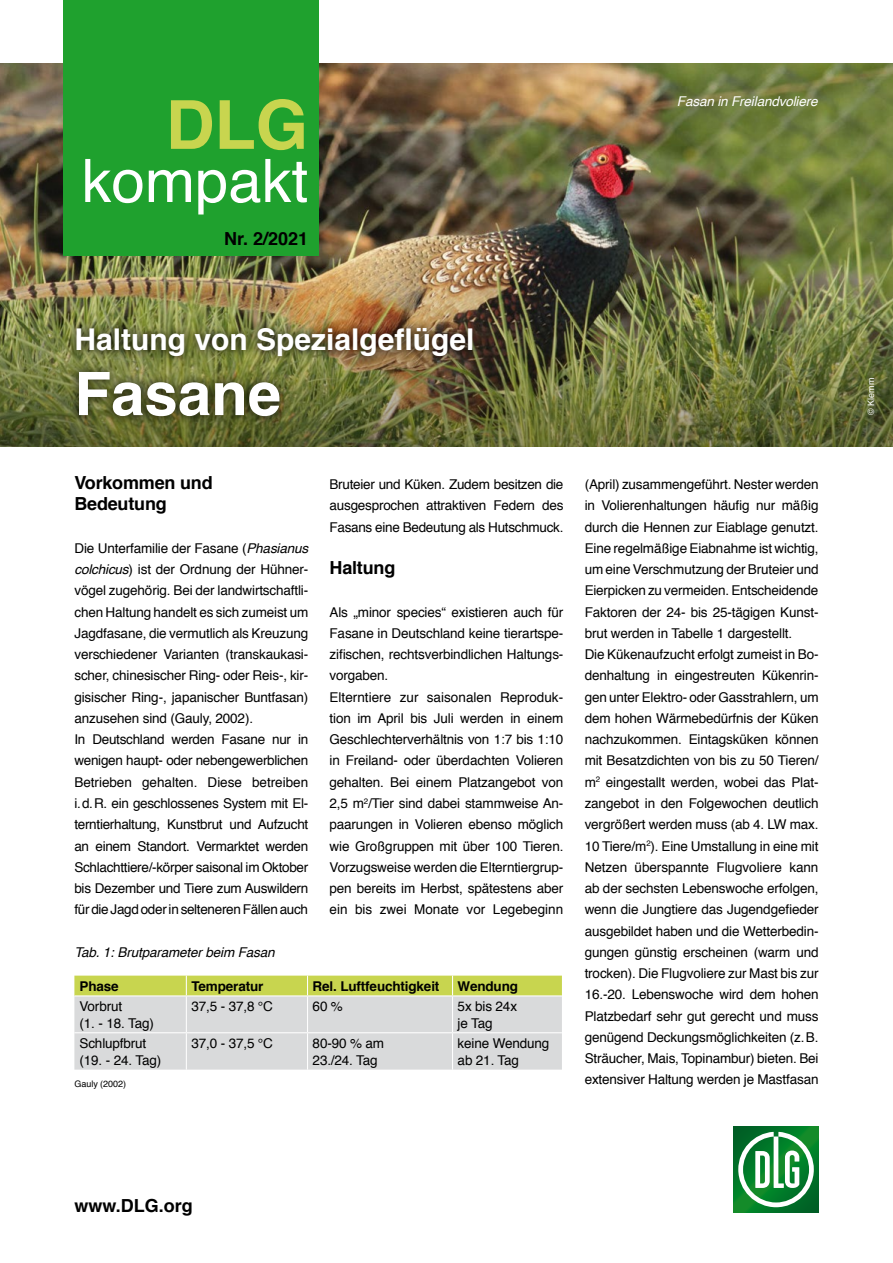
<style>
.page{position:relative;width:893px;height:1263px;background:#fff}
.page>*{position:absolute;margin:0;border:0;box-sizing:border-box;transform-origin:0 0}
.t1{font:700 67.5px "Helvetica";color:#c8d54f}
.t2{font:60px "Helvetica";color:#fff}
.t3{font:700 60px "Helvetica";color:#fff}
.t4{font:700 30px "Helvetica";color:#fff}
.Ü1{font:700 18px/21.3px "Helvetica";letter-spacing:-.01em;color:#000}
.Text{font:13.5px/21.3px "Helvetica";letter-spacing:-.01em;color:#000;text-align:justify}
.Text-2{font:700 13.5px "Helvetica";letter-spacing:-.01em;color:#000}
.BU{font:italic 13.5px "Helvetica";letter-spacing:-.01em;color:#000}
.BU-2{font:italic 13.5px "Helvetica";letter-spacing:-.01em;color:#fff}
.Foto{font:9px "Helvetica";color:#000}
.Foto-2{font:9px "Helvetica";color:#fff}
.s1{font-style:italic}
</style>
<div class="page">
<img style="left:0;top:64px;width:893px;height:191px">
<img style="left:0;top:255px;width:893px;height:191px">
<svg style="left:733px;top:1127px;width:86px;height:85px;background:#027327"></svg>
<svg style="left:738px;top:1132px;width:76px;height:75px"></svg>
<div style="left:64px;top:0;width:255px;height:255px;background:#1fa12e"></div>
<div style="left:67px;top:318px;width:415px;height:108px;background:#000;opacity:.56"></div>
<svg style="left:74px;top:975px;width:488px;height:94px;background:#d6d9be"></svg>
<hr style="left:74px;top:995px;width:112px;height:1px;background:#fff">
<hr style="left:186px;top:995px;width:122px;height:1px;background:#fff">
<hr style="left:186px;top:996px;width:1px;height:36px;background:#fff">
<hr style="left:308px;top:995px;width:145px;height:1px;background:#fff">
<hr style="left:307px;top:996px;width:1px;height:36px;background:#fff">
<hr style="left:453px;top:995px;width:109px;height:1px;background:#fff">
<hr style="left:452px;top:996px;width:1px;height:36px;background:#fff">
<hr style="left:74px;top:1032px;width:112px;height:1px;background:#fff">
<hr style="left:186px;top:1032px;width:122px;height:1px;background:#fff">
<hr style="left:186px;top:1033px;width:1px;height:36px;background:#fff">
<hr style="left:308px;top:1032px;width:145px;height:1px;background:#fff">
<hr style="left:307px;top:1033px;width:1px;height:36px;background:#fff">
<hr style="left:453px;top:1032px;width:109px;height:1px;background:#fff">
<hr style="left:452px;top:1033px;width:1px;height:36px;background:#fff">
<p class="t1" style="left:166px;top:71px;width:144px">DLG</p>
<p class="t2" style="left:82px;top:135px;width:228px">kompakt</p>
<p class="Ü1" style="left:224px;top:228px;width:86px">Nr. 2/2021</p>
<p class="BU-2" style="left:677px;top:91px;width:142px">Fasan in Freilandvoliere</p>
<p class="t4" style="left:74px;top:315px;width:402px">Haltung von Spezialgeflügel</p>
<p class="t3" style="left:74px;top:345px;width:208px">Fasane</p>
<p class="Ü1" style="left:74px;top:472px;width:140px">Vorkommen und<br>Bedeutung</p>
<p class="Text" style="left:74px;top:538px;width:235px">Die Unterfamilie der Fasane (<span class="s1">Phasianus colchicus</span>) ist der Ordnung der Hühner&shy;vögel zugehörig. Bei der landwirtschaftli&shy;chen Haltung handelt es sich zumeist um Jagdfasane, die vermutlich als Kreuzung verschiedener Varianten (transkaukasi&shy;scher, chinesischer Ring- oder Reis-, kir&shy;gisischer Ring-, japanischer Buntfasan) anzusehen sind (Gauly, 2002).</p>
<p class="Text" style="left:74px;top:729px;width:235px">In Deutschland werden Fasane nur in wenigen haupt- oder nebengewerblichen Betrieben gehalten. Diese betreiben i.d.R. ein geschlossenes System mit El&shy;terntierhaltung, Kunstbrut und Aufzucht an einem Standort. Vermarktet werden Schlachttiere/-körper saisonal im Oktober bis Dezember und Tiere zum Auswildern für die Jagd oder in selteneren Fällen auch</p>
<p class="Text" style="left:330px;top:474px;width:235px">Bruteier und Küken. Zudem besitzen die ausgesprochen attraktiven Federn des Fasans eine Bedeutung als Hutschmuck.</p>
<p class="Ü1" style="left:330px;top:557px;width:67px">Haltung</p>
<p class="Text" style="left:330px;top:602px;width:235px">Als „minor species“ existieren auch für Fasane in Deutschland keine tierartspe&shy;zifischen, rechtsverbindlichen Haltungs&shy;vorgaben.</p>
<p class="Text" style="left:330px;top:687px;width:235px">Elterntiere zur saisonalen Reproduk&shy;tion im April bis Juli werden in einem Geschlechterverhältnis von 1:7 bis 1:10 in Freiland- oder überdachten Volieren gehalten. Bei einem Platzangebot von 2,5 m<sup>2</sup>/Tier sind dabei stammweise An&shy;paarungen in Volieren ebenso möglich wie Großgruppen mit über 100 Tieren.<br>Vorzugsweise werden die Elterntiergrup&shy;pen bereits im Herbst, spätestens aber ein bis zwei Monate vor Legebeginn</p>
<p class="BU" style="left:74px;top:941px;width:202px">Tab. 1: Brutparameter beim Fasan</p>
<p class="Text-2" style="left:80px;top:975px;width:41px">Phase</p>
<p class="Text-2" style="left:191px;top:975px;width:73px">Temperatur</p>
<p class="Text-2" style="left:313px;top:975px;width:128px">Rel. Luftfeuchtigkeit</p>
<p class="Text-2" style="left:458px;top:975px;width:62px">Wendung</p>
<p class="Text" style="left:80px;top:996px;width:44px">Vorbrut</p>
<p class="Text" style="left:80px;top:1013px;width:76px">(1. - 18. Tag)</p>
<p class="Text" style="left:191px;top:996px;width:83px">37,5 - 37,8 °C</p>
<p class="Text" style="left:313px;top:996px;width:32px">60 %</p>
<p class="Text" style="left:458px;top:996px;width:61px">5x bis 24x</p>
<p class="Text" style="left:458px;top:1013px;width:37px">je Tag</p>
<p class="Text" style="left:80px;top:1033px;width:68px">Schlupfbrut</p>
<p class="Text" style="left:80px;top:1049px;width:83px">(19. - 24. Tag)</p>
<p class="Foto" style="left:74px;top:1077px;width:53px">Gauly (2002)</p>
<p class="Text" style="left:191px;top:1033px;width:83px">37,0 - 37,5 °C</p>
<p class="Text" style="left:313px;top:1035px;width:73px;line-height:16.5px">80-90 % am<br>23./24. Tag</p>
<p class="Text" style="left:458px;top:1035px;width:93px;line-height:16.5px">keine Wendung ab 21. Tag</p>
<p class="Text" style="left:585px;top:474px;width:235px">(April) zusammengeführt. Nester werden in Volierenhaltungen häufig nur mäßig durch die Hennen zur Eiablage genutzt.<br>Eine regelmäßige Eiabnahme ist wichtig, um eine Verschmutzung der Bruteier und Eierpicken zu vermeiden. Entscheidende Faktoren der 24- bis 25-tägigen Kunst&shy;brut werden in Tabelle 1 dargestellt.</p>
<p class="Text" style="left:585px;top:644px;width:235px">Die Kükenaufzucht erfolgt zumeist in Bo&shy;denhaltung in eingestreuten Kükenrin&shy;gen unter Elektro- oder Gasstrahlern, um dem hohen Wärmebedürfnis der Küken nachzukommen. Eintagsküken können mit Besatzdichten von bis zu 50 Tieren/ m<sup>2</sup> eingestallt werden, wobei das Plat&shy;zangebot in den Folgewochen deutlich vergrößert werden muss (ab 4. LW max.<br>10 Tiere/m<sup>2</sup>). Eine Umstallung in eine mit Netzen überspannte Flugvoliere kann ab der sechsten Lebenswoche erfolgen, wenn die Jungtiere das Jugendgefieder ausgebildet haben und die Wetterbedin&shy;gungen günstig erscheinen (warm und trocken). Die Flugvoliere zur Mast bis zur 16.-20. Lebenswoche wird dem hohen Platzbedarf sehr gut gerecht und muss genügend Deckungsmöglichkeiten (z.B.<br>Sträucher, Mais, Topinambur) bieten. Bei extensiver Haltung werden je Mastfasan</p>
<p class="Ü1" style="left:74px;top:1195px;width:120px">www.DLG.org</p>
<p class="Foto-2" style="left:864px;top:415px;width:38px;rotate:-90deg">© Klemm</p>
</div>
